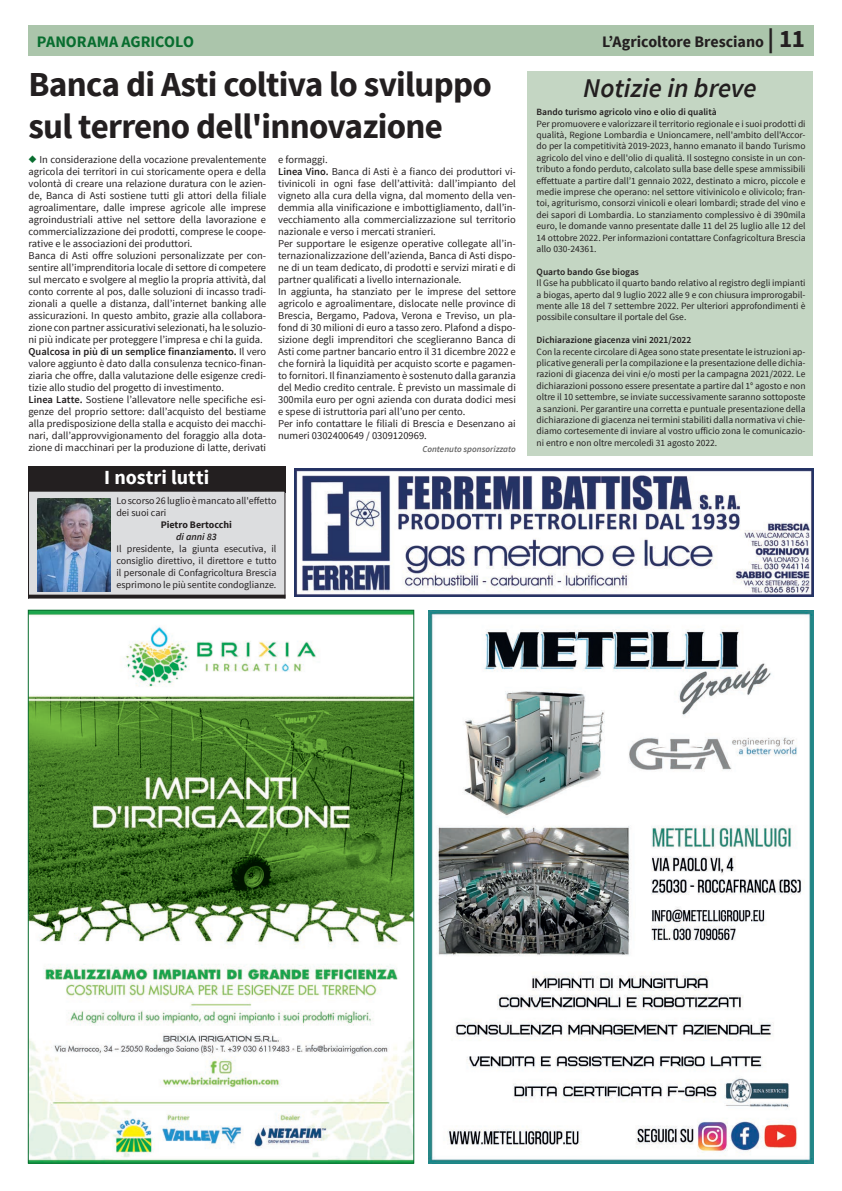
<style>
.page{position:relative;width:842px;height:1191px;background:#fff}
.page>*{position:absolute;margin:0;border:0;box-sizing:border-box;transform-origin:0 0}
.TITOLI_articoli_BIG{font:700 35px/42px "Source Sans Pro";letter-spacing:-.02em;color:#231f20}
.Titoli_Brevi{font:italic 600 27px "Source Sans Pro";color:#231f20}
.TITOLO_LUTTO{font:700 20px "Source Sans Pro";color:#fff}
.t1{font:700 16px "Source Sans Pro";letter-spacing:-.005em;color:#231f20}
.t2{font:700 16px "Source Sans Pro";letter-spacing:-.005em;color:#086d2f}
.Testo_lungo{font:10.5px/12px "Source Sans Pro";color:#231f20;text-align:justify}
.Testo_lutto{font:10px/12px "Source Sans Pro";color:#231f20}
.Testo_lutto_Grassett{font:700 10px "Source Sans Pro";color:#231f20}
.Testo_lutto_Corsivo{font:italic 600 10px "Source Sans Pro";color:#231f20}
.Titoli_Brevi-2{font:9.5px/11.4px "Source Sans Pro";color:#231f20;text-align:justify}
.Titoli_Brevi-3{font:600 9.5px "Source Sans Pro";color:#231f20}
.Firma{font:italic 600 9px "Source Sans Pro";color:#666}
.s1{font-size:25px}
.s2{color:#086d2f}
.s3{font-weight:600}
</style>
<div class="page">
<div style="left:28px;top:26px;width:786px;height:30px;background:#abc5ab"></div>
<div style="left:527px;top:72px;width:286px;height:384px;background:#c4d6c3"></div>
<img style="left:295px;top:469px;width:518px;height:127px">
<div style="left:28px;top:466px;width:258px;height:26px;background:#231f20"></div>
<div style="left:29px;top:491px;width:256px;height:102px;background:#dcdddf"></div>
<div style="left:28px;top:490px;width:257px;height:109px;border:1px solid #231f20"></div>
<svg style="left:28px;top:594px;width:257px;height:4px"></svg>
<img style="left:37px;top:498px;width:74px;height:93px">
<img style="left:428px;top:610px;width:385px;height:553px">
<img style="left:30px;top:611px;width:382px;height:550px">
<p class="t2" style="left:37px;top:32px;width:159px">PANORAMA AGRICOLO</p>
<p class="t1" style="left:602px;top:32px;width:205px">L’Agricoltore Bresciano <span class="s1">| 11</span></p>
<p class="Titoli_Brevi" style="left:583px;top:72px;width:175px">Notizie in breve</p>
<p class="Titoli_Brevi-3" style="left:537px;top:106px;width:182px">Bando turismo agricolo vino e olio di qualità</p>
<p class="Titoli_Brevi-2" style="left:537px;top:118px;width:270px">Per promuovere e valorizzare il territorio regionale e i suoi prodotti di qualità, Regione Lombardia e Unioncamere, nell'ambito dell'Accor&shy;do per la competitività 2019-2023, hanno emanato il bando Turismo agricolo del vino e dell'olio di qualità. Il sostegno consiste in un con&shy;tributo a fondo perduto, calcolato sulla base delle spese ammissibili effettuate a partire dall’1 gennaio 2022, destinato a micro, piccole e medie imprese che operano: nel settore vitivinicolo e olivicolo; fran&shy;toi, agriturismo, consorzi vinicoli e oleari lombardi; strade del vino e dei sapori di Lombardia. Lo stanziamento complessivo è di 390mila euro, le domande vanno presentate dalle 11 del 25 luglio alle 12 del 14 ottobre 2022. Per informazioni contattare Confagricoltura Brescia allo 030-24361.</p>
<p class="Titoli_Brevi-3" style="left:537px;top:266px;width:104px">Quarto bando Gse biogas</p>
<p class="Titoli_Brevi-2" style="left:537px;top:277px;width:270px">Il Gse ha pubblicato il quarto bando relativo al registro degli impianti a biogas, aperto dal 9 luglio 2022 alle 9 e con chiusura improrogabil&shy;mente alle 18 del 7 settembre 2022. Per ulteriori approfondimenti è possibile consultare il portale del Gse.</p>
<p class="Titoli_Brevi-3" style="left:537px;top:334px;width:156px">Dichiarazione giacenza vini 2021/2022</p>
<p class="Titoli_Brevi-2" style="left:537px;top:346px;width:270px">Con la recente circolare di Agea sono state presentate le istruzioni ap&shy;plicative generali per la compilazione e la presentazione delle dichia&shy;razioni di giacenza dei vini e/o mosti per la campagna 2021/2022. Le dichiarazioni possono essere presentate a partire dal 1° agosto e non oltre il 10 settembre, se inviate successivamente saranno sottoposte a sanzioni. Per garantire una corretta e puntuale presentazione della dichiarazione di giacenza nei termini stabiliti dalla normativa vi chie&shy;diamo cortesemente di inviare al vostro ufficio zona le comunicazio&shy;ni entro e non oltre mercoledì 31 agosto 2022.</p>
<p class="TITOLI_articoli_BIG" style="left:28px;top:65px;width:465px">Banca di Asti coltiva lo sviluppo sul terreno dell'innovazione</p>
<p class="Testo_lungo" style="left:29px;top:154px;width:239px"><span class="s2">◆</span> In considerazione della vocazione prevalentemente agricola dei territori in cui storicamente opera e della volontà di creare una relazione duratura con le azien&shy;de, Banca di Asti sostiene tutti gli attori della filiale agroalimentare, dalle imprese agricole alle imprese agroindustriali attive nel settore della lavorazione e commercializzazione dei prodotti, comprese le coope&shy;rative e le associazioni dei produttori.</p>
<p class="Testo_lungo" style="left:29px;top:250px;width:239px">Banca di Asti offre soluzioni personalizzate per con&shy;sentire all’imprenditoria locale di settore di competere sul mercato e svolgere al meglio la propria attività, dal conto corrente al pos, dalle soluzioni di incasso tradi&shy;zionali a quelle a distanza, dall’internet banking alle assicurazioni. In questo ambito, grazie alla collabora&shy;zione con partner assicurativi selezionati, ha le soluzio&shy;ni più indicate per proteggere l’impresa e chi la guida.</p>
<p class="Testo_lungo" style="left:29px;top:346px;width:239px"><span class="s3">Qualcosa in più di un semplice finanziamento.</span> Il vero valore aggiunto è dato dalla consulenza tecnico-finan&shy;ziaria che offre, dalla valutazione delle esigenze credi&shy;tizie allo studio del progetto di investimento.</p>
<p class="Testo_lungo" style="left:29px;top:394px;width:239px"><span class="s3">Linea Latte.</span> Sostiene l’allevatore nelle specifiche esi&shy;genze del proprio settore: dall’acquisto del bestiame alla predisposizione della stalla e acquisto dei macchi&shy;nari, dall’approvvigionamento del foraggio alla dota&shy;zione di macchinari per la produzione di latte, derivati</p>
<p class="Testo_lungo" style="left:278px;top:154px;width:51px">e formaggi.</p>
<p class="Testo_lungo" style="left:278px;top:166px;width:239px"><span class="s3">Linea Vino.</span> Banca di Asti è a fianco dei produttori vi&shy;tivinicoli in ogni fase dell’attività: dall’impianto del vigneto alla cura della vigna, dal momento della ven&shy;demmia alla vinificazione e imbottigliamento, dall’in&shy;vecchiamento alla commercializzazione sul territorio nazionale e verso i mercati stranieri.</p>
<p class="Testo_lungo" style="left:278px;top:238px;width:239px">Per supportare le esigenze operative collegate all’in&shy;ternazionalizzazione dell’azienda, Banca di Asti dispo&shy;ne di un team dedicato, di prodotti e servizi mirati e di partner qualificati a livello internazionale.</p>
<p class="Testo_lungo" style="left:278px;top:286px;width:239px">In aggiunta, ha stanziato per le imprese del settore agricolo e agroalimentare, dislocate nelle province di Brescia, Bergamo, Padova, Verona e Treviso, un pla&shy;fond di 30 milioni di euro a tasso zero. Plafond a dispo&shy;sizione degli imprenditori che sceglieranno Banca di Asti come partner bancario entro il 31 dicembre 2022 e che fornirà la liquidità per acquisto scorte e pagamen&shy;to fornitori. Il finanziamento è sostenuto dalla garanzia del Medio credito centrale. È previsto un massimale di 300mila euro per ogni azienda con durata dodici mesi e spese di istruttoria pari all’uno per cento.</p>
<p class="Testo_lungo" style="left:278px;top:418px;width:239px">Per info contattare le filiali di Brescia e Desenzano ai numeri 0302400649 / 0309120969.</p>
<p class="Firma" style="left:422px;top:443px;width:95px">Contenuto sponsorizzato</p>
<p class="TITOLO_LUTTO" style="left:104px;top:464px;width:106px">I nostri lutti</p>
<p class="Testo_lutto" style="left:116px;top:495px;width:162px">Lo scorso 26 luglio è mancato all'effetto dei suoi cari</p>
<p class="Testo_lutto_Grassett" style="left:161px;top:518px;width:73px">Pietro Bertocchi</p>
<p class="Testo_lutto_Corsivo" style="left:176px;top:531px;width:42px">di anni 83</p>
<p class="Testo_lutto" style="left:116px;top:543px;width:162px;text-align:justify">Il presidente, la giunta esecutiva, il consiglio direttivo, il direttore e tutto il personale di Confagricoltura Brescia esprimono le più sentite condoglianze.</p>
</div>
